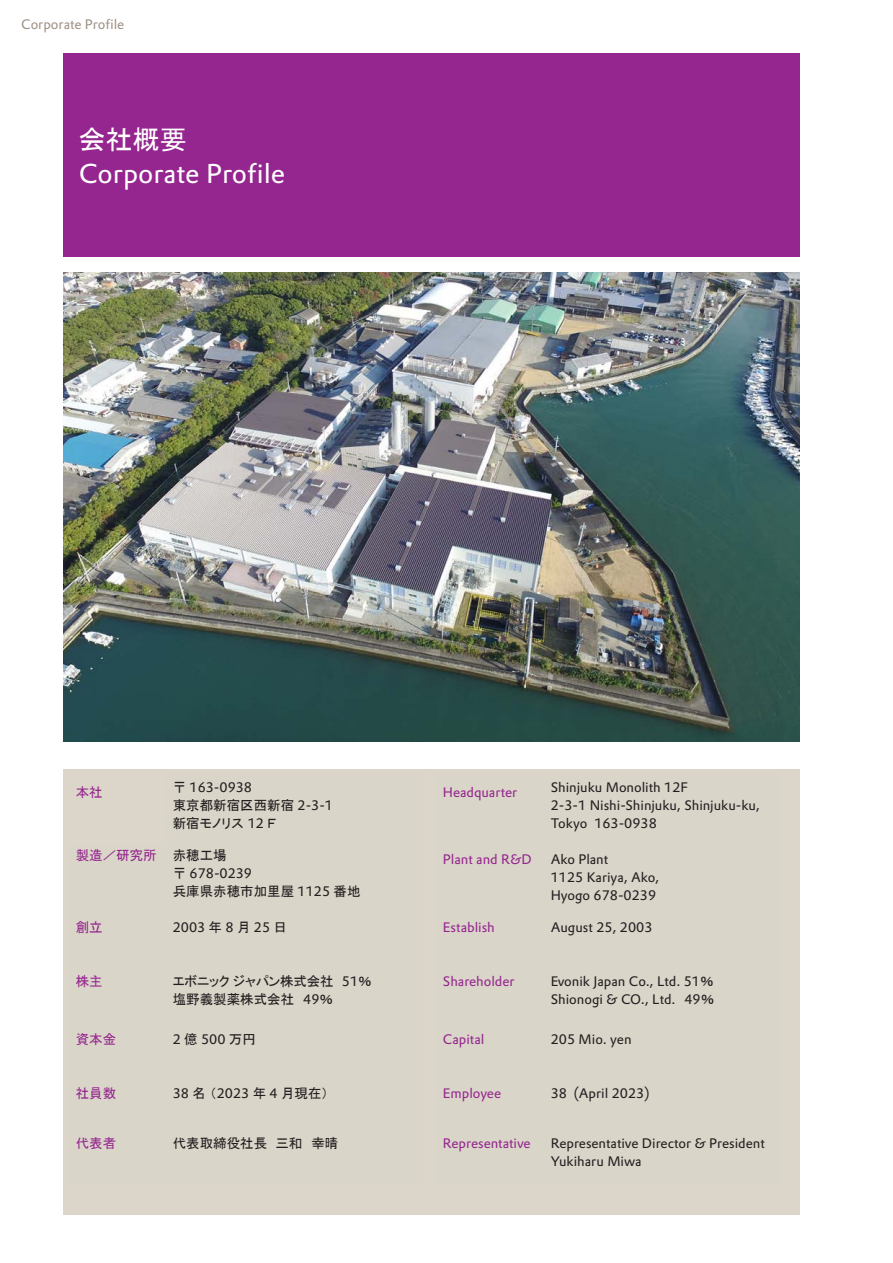
<style>
.page{position:relative;width:893px;height:1263px;background:#fff}
.page>*{position:absolute;margin:0;border:0;box-sizing:border-box;transform-origin:0 0}
.t1{font:26.7px "Evonik Prokyon";color:#fff}
.t2{font:26.7px "MS P Gothic";color:#fff}
.t3{font:13.5px/18px "Evonik Prokyon";color:#231f20}
.t4{font:13.5px "Evonik Prokyon";color:#95268f}
.t5{font:13.5px "MS P Gothic";color:#231f20}
.t6{font:13.5px "MS P Gothic";color:#95268f}
.t7{font:13.5px "MS P Gothic";letter-spacing:-.02em;color:#231f20}
.t8{font:13.5px "Evonik Prokyon";color:#a09386}
.s1{font-family:"MS P Gothic"}
.s2{font-family:"Evonik Prokyon"}
</style>
<div class="page">
<img style="left:64px;top:273px;width:736px;height:468px">
<div style="left:64px;top:53px;width:736px;height:203px;background:#95268f"></div>
<div style="left:64px;top:770px;width:736px;height:445px;background:#dcd6ca"></div>
<p class="t8" style="left:21px;top:14px;width:105px">Corporate Profile</p>
<p class="t2" style="left:79px;top:126px;width:109px">会社概要</p>
<p class="t1" style="left:79px;top:153px;width:208px">Corporate Profile</p>
<p class="t6" style="left:76px;top:785px;width:29px">本社</p>
<p class="t3" style="left:173px;top:778px;width:81px"><span class="s1">〒</span> 163-0938</p>
<p class="t5" style="left:173px;top:799px;width:162px">東京都新宿区西新宿 <span class="s2">2-3-1</span></p>
<p class="t5" style="left:173px;top:817px;width:105px">新宿モノリス <span class="s2">12</span> Ｆ</p>
<p class="t6" style="left:76px;top:848px;width:82px">製造／研究所</p>
<p class="t5" style="left:173px;top:848px;width:55px">赤穂工場</p>
<p class="t3" style="left:173px;top:863px;width:81px"><span class="s1">〒</span> 678-0239</p>
<p class="t5" style="left:173px;top:884px;width:189px">兵庫県赤穂市加里屋 <span class="s2">1125</span> 番地</p>
<p class="t4" style="left:443px;top:782px;width:76px">Headquarter</p>
<p class="t3" style="left:551px;top:778px;width:211px">Shinjuku Monolith 12F<br>2-3-1 Nishi-Shinjuku, Shinjuku-ku,<br>Tokyo 163-0938</p>
<p class="t4" style="left:443px;top:849px;width:90px">Plant and R&amp;D</p>
<p class="t3" style="left:551px;top:850px;width:59px">Ako Plant</p>
<p class="t3" style="left:551px;top:868px;width:110px">1125 Kariya, Ako,</p>
<p class="t3" style="left:551px;top:886px;width:107px">Hyogo 678-0239</p>
<p class="t6" style="left:76px;top:920px;width:28px">創立</p>
<p class="t3" style="left:173px;top:917px;width:116px">2003<span class="s1">年</span>8<span class="s1">月</span>25<span class="s1">日</span></p>
<p class="t4" style="left:443px;top:917px;width:53px">Establish</p>
<p class="t3" style="left:551px;top:917px;width:103px">August 25, 2003</p>
<p class="t6" style="left:76px;top:974px;width:28px">株主</p>
<p class="t7" style="left:173px;top:974px;width:200px">エボニック ジャパン株式会社　<span class="s2">51</span>％</p>
<p class="t5" style="left:173px;top:992px;width:162px">塩野義製薬株式会社　<span class="s2">49</span>％</p>
<p class="t4" style="left:443px;top:971px;width:73px">Shareholder</p>
<p class="t3" style="left:551px;top:971px;width:164px">Evonik Japan Co., Ltd. 51<span class="s1">％</span></p>
<p class="t3" style="left:551px;top:989px;width:165px">Shionogi &amp; CO., Ltd. 49<span class="s1">％</span></p>
<p class="t6" style="left:76px;top:1033px;width:42px">資本金</p>
<p class="t3" style="left:173px;top:1030px;width:85px">2 <span class="s1">億</span> 500 <span class="s1">万円</span></p>
<p class="t4" style="left:443px;top:1029px;width:43px">Capital</p>
<p class="t3" style="left:551px;top:1030px;width:82px">205 Mio. yen</p>
<p class="t6" style="left:76px;top:1087px;width:42px">社員数</p>
<p class="t3" style="left:173px;top:1084px;width:157px">38 <span class="s1">名 （</span>2023 <span class="s1">年</span> 4 <span class="s1">月現在）</span></p>
<p class="t4" style="left:443px;top:1083px;width:60px">Employee</p>
<p class="t3" style="left:551px;top:1084px;width:100px">38 (April 2023)</p>
<p class="t6" style="left:76px;top:1136px;width:42px">代表者</p>
<p class="t5" style="left:173px;top:1136px;width:167px">代表取締役社長 三和　幸晴</p>
<p class="t4" style="left:443px;top:1133px;width:89px">Representative</p>
<p class="t3" style="left:551px;top:1133px;width:216px">Representative Director &amp; President</p>
<p class="t3" style="left:551px;top:1151px;width:92px">Yukiharu Miwa</p>
</div>
